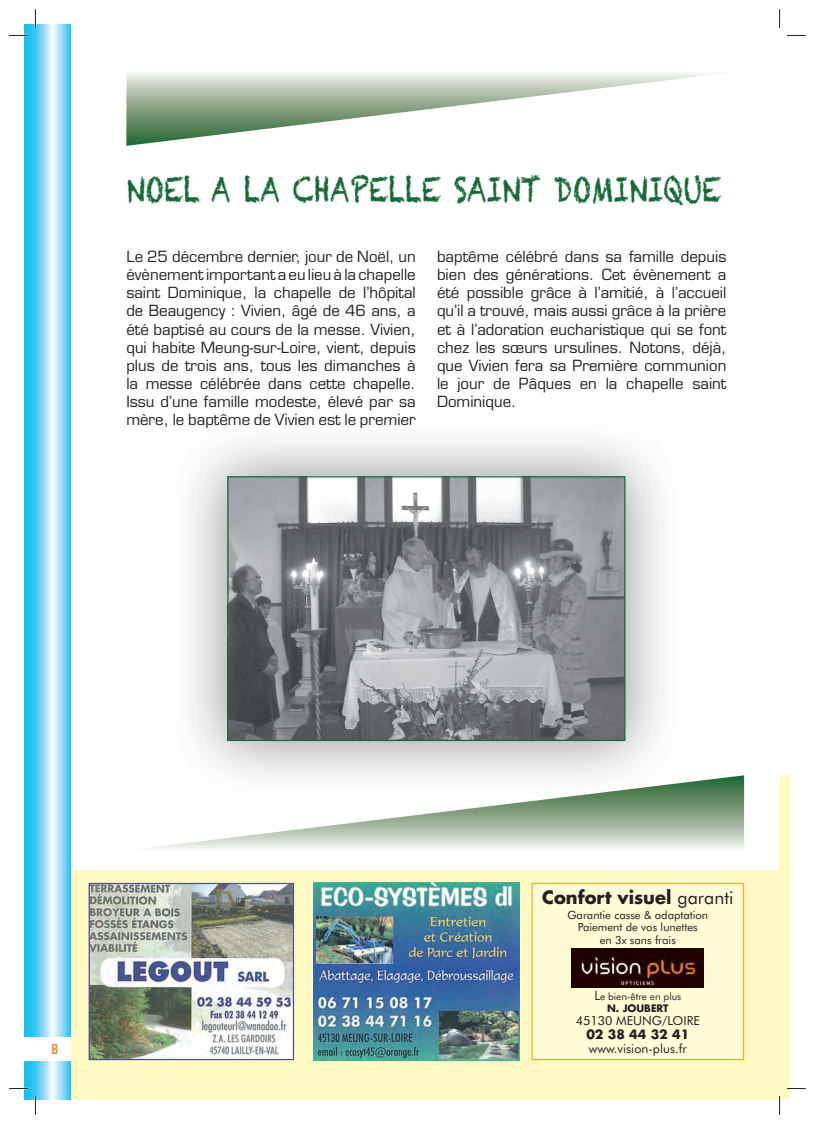
<style>
.page{position:relative;width:815px;height:1124px;background:#fff}
.page>*{position:absolute;margin:0;border:0;box-sizing:border-box;transform-origin:0 0}
.t1{font:34.12px "Chalkduster";color:#166937;scale:.77 1}
.t2{font:700 17.88px "Futura";color:#231f20}
.t3{font:15px/18px "Eurostile";color:#231f20;text-align:justify}
.t4{font:700 15px "Cholla Sans";color:#f4802f}
.t5{font:12.5px "Futura BT";color:#231f20}
.t6{font:700 12.5px "Futura";color:#231f20}
.t7{font:11.25px/12.5px "Futura BT";color:#231f20;text-align:center}
.t8{font:10px "Futura BT";color:#231f20}
.t9{font:700 10px "Futura";color:#231f20}
.s1{font-family:"Futura BT";font-weight:400}
.s2{font-size:12.5px}
</style>
<div class="page">
<svg style="left:25px;top:25px;width:46px;height:1073px;background:#7dd7f6"></svg>
<div style="left:25px;top:1036px;width:46px;height:23px;background:#fff"></div>
<div style="left:71px;top:869px;width:709px;height:229px;background:#fffac1"></div>
<div style="left:780px;top:775px;width:10px;height:323px;background:#fffac1"></div>
<img style="left:314px;top:882px;width:205px;height:177px">
<img style="left:89px;top:882px;width:205px;height:177px">
<svg style="left:531px;top:882px;width:213px;height:177px;background:#e2d9b7"></svg>
<img style="left:191px;top:440px;width:471px;height:335px">
<svg style="left:227px;top:476px;width:398px;height:265px;background:#898c8f"></svg>
<svg style="left:126px;top:73px;width:594px;height:73px"></svg>
<svg style="left:144px;top:775px;width:600px;height:74px"></svg>
<svg style="left:9px;top:35px;width:19px;height:1px"></svg>
<svg style="left:787px;top:35px;width:19px;height:1px"></svg>
<svg style="left:9px;top:1087px;width:19px;height:2px"></svg>
<svg style="left:787px;top:1087px;width:19px;height:2px"></svg>
<svg style="left:35px;top:9px;width:1px;height:19px"></svg>
<svg style="left:35px;top:1095px;width:1px;height:19px"></svg>
<svg style="left:779px;top:9px;width:1px;height:19px"></svg>
<svg style="left:779px;top:1096px;width:1px;height:18px"></svg>
<h1 class="t1" style="left:126px;top:167px;width:774px">NOEL A LA CHAPELLE SAINT DOMINIQUE</h1>
<p class="t3" style="left:126px;top:249px;width:291px">Le 25 décembre dernier, jour de Noël, un évènement important a eu lieu à la chapelle saint Dominique, la chapelle de l’hôpital de Beaugency : Vivien, âgé de 46 ans, a été baptisé au cours de la messe. Vivien, qui habite Meung-sur-Loire, vient, depuis plus de trois ans, tous les dimanches à la messe célébrée dans cette chapelle.<br>Issu d’une famille modeste, élevé par sa mère, le baptême de Vivien est le premier</p>
<p class="t3" style="left:437px;top:249px;width:291px">baptême célébré dans sa famille depuis bien des générations. Cet évènement a été possible grâce à l’amitié, à l’accueil qu’il a trouvé, mais aussi grâce à la prière et à l’adoration eucharistique qui se font chez les sœurs ursulines. Notons, déjà, que Vivien fera sa Première communion le jour de Pâques en la chapelle saint Dominique.</p>
<p class="t4" style="left:51px;top:1043px;width:9px">B</p>
<p class="t2" style="left:542px;top:889px;width:193px">Confort visuel <span class="s1">garanti</span></p>
<p class="t7" style="left:567px;top:909px;width:142px">Garantie casse &amp; adaptation<br>Paiement de vos lunettes<br>en 3x sans frais</p>
<p class="t8" style="left:594px;top:992px;width:88px"><span class="s2">L</span>e bien-être en plus</p>
<p class="t9" style="left:607px;top:1003px;width:63px">N. JOUBERT</p>
<p class="t5" style="left:576px;top:1015px;width:126px">45130 MEUNG/LOIRE</p>
<p class="t6" style="left:586px;top:1028px;width:104px">02 38 44 32 41</p>
<p class="t5" style="left:589px;top:1042px;width:99px">www.vision-plus.fr</p>
</div>
